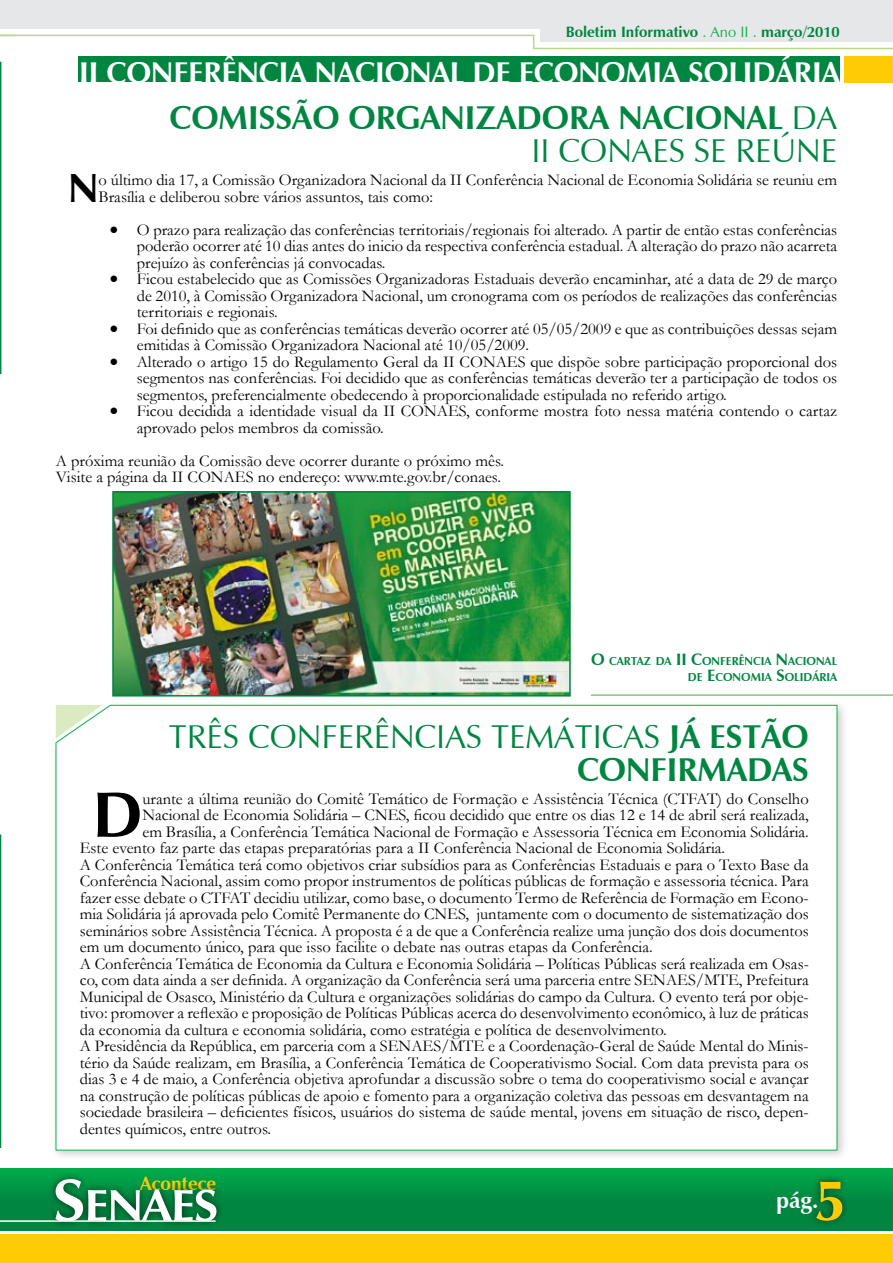
<style>
.page{position:relative;width:893px;height:1263px;background:#fff}
.page>*{position:absolute;margin:0;border:0;box-sizing:border-box;transform-origin:0 0}
.t1{font:700 64.8px "Zapf Humanist 601 BT";color:#000}
.t2{font:700 58.5px "Zapf Humanist 601 BT";color:#ffcb05}
.t3{font:700 40.65px "Zapf Humanist 601 BT";color:#000}
.t4{font:700 33px/33px "Zapf Humanist 601 BT";color:#008641}
.t5{font:33px/33px "Zapf Humanist 601 BT";color:#008641}
.t6{font:700 30px "Zapf Humanist 601 BT";color:#fff}
.t7{font:700 22.5px "Zapf Humanist 601 BT";color:#fff}
.t8{font:700 18.9px "Zapf Humanist 601 BT";color:#ffcb05}
.t9{font:16.5px/16.5px "Garamond";color:#000}
.t10{font:700 15px "Zapf Humanist 601 BT";color:#008641}
.t11{font:700 11.55px/16.5px "Zapf Humanist 601 BT";color:#008641;text-align:right}
.s1{font-weight:400;color:#0db14b}
.s2{font-weight:400}
.s3{font-size:16.5px}
.s4{font-weight:700}
</style>
<div class="page">
<svg style="left:0;top:0;width:1px;height:28px"></svg>
<div style="left:0;top:1234px;width:893px;height:29px;background:#ffcb05"></div>
<div style="left:0;top:1169px;width:893px;height:62px;background:linear-gradient(to bottom,#00a248,#007e3f)"></div>
<div style="left:47px;top:1171px;width:184px;height:64px;background:#000;opacity:.6"></div>
<svg style="left:55px;top:1179px;width:161px;height:41px"></svg>
<hr style="left:0;top:1220px;width:216px;height:2px;background:#fff">
<div style="left:808px;top:1174px;width:85px;height:89px;background:#000;opacity:.6"></div>
<svg style="left:0;top:34px;width:893px;height:16px"></svg>
<div style="left:1px;top:0;width:562px;height:28px;background:#e6e7e8"></div>
<div style="left:540px;top:0;width:353px;height:42px;background:#e6e7e8"></div>
<div style="left:51px;top:700px;width:804px;height:467px;background:#000;opacity:.2"></div>
<svg style="left:55px;top:705px;width:782px;height:445px"></svg>
<svg style="left:0;top:62px;width:1px;height:312px"></svg>
<svg style="left:0;top:834px;width:1px;height:314px"></svg>
<div style="left:78px;top:56px;width:762px;height:26px;background:#008641"></div>
<div style="left:844px;top:56px;width:49px;height:26px;background:#ffcb05"></div>
<svg style="left:56px;top:705px;width:46px;height:33px"></svg>
<img style="left:115px;top:494px;width:453px;height:199px">
<div style="left:112px;top:491px;width:459px;height:205px;border:2px solid #008641"></div>
<hr style="left:591px;top:695px;width:302px;height:1px;background:#41ad49">
<p class="t10" style="left:566px;top:23px;width:275px">BOLETIM INFORMATIVO <span class="s1">. ANO II .</span> MARÇO/2010</p>
<h3 class="t6" style="left:79px;top:54px;width:50px">II CON</h3>
<h3 class="t6" style="left:173px;top:54px;width:50px">FERÊNC</h3>
<h3 class="t6" style="left:279px;top:54px;width:280px">IA NACIONAL DE ECONOM</h3>
<h3 class="t6" style="left:652px;top:54px;width:121px">IA SOLIDÁR</h3>
<h3 class="t6" style="left:812px;top:54px;width:29px">IA</h3>
<h3 class="t4" style="left:531px;top:101px;width:303px;text-indent:-362px">COMISSÃO ORGANIZADORA NACIONAL <span class="s2">DA<br>II CONAES SE REÚNE</span></h3>
<h3 class="t3" style="left:69px;top:162px;width:26px">N</h3>
<p class="t9" style="left:99px;top:171px;width:740px">o último dia 17, a Comissão Organizadora Nacional da II Conferência Nacional de Economia Solidária se reuniu em<br>Brasília e deliberou sobre vários assuntos, tais como:</p>
<p class="t9" style="left:137px;top:221px;width:702px;text-align:justify;text-indent:-27px">• O prazo para realização das conferências territoriais/regionais foi alterado. A partir de então estas conferências poderão ocorrer até 10 dias antes do inicio da respectiva conferência estadual. A alteração do prazo não acarreta prejuízo às conferências já convocadas.</p>
<p class="t9" style="left:137px;top:270px;width:702px;text-align:justify;text-indent:-27px">• Ficou estabelecido que as Comissões Organizadoras Estaduais deverão encaminhar, até a data de 29 de março de 2010, à Comissão Organizadora Nacional, um cronograma com os períodos de realizações das conferências territoriais e regionais.</p>
<p class="t9" style="left:137px;top:320px;width:702px;text-indent:-27px">• Foi definido que as conferências temáticas deverão ocorrer até 05/05/2009 e que as contribuições dessas sejam emitidas à Comissão Organizadora Nacional até 10/05/2009.</p>
<p class="t9" style="left:137px;top:353px;width:702px;text-align:justify;text-indent:-27px">• Alterado o artigo 15 do Regulamento Geral da II CONAES que dispõe sobre participação proporcional dos segmentos nas conferências. Foi decidido que as conferências temáticas deverão ter a participação de todos os segmentos, preferencialmente obedecendo à proporcionalidade estipulada no referido artigo.</p>
<p class="t9" style="left:137px;top:402px;width:702px;text-indent:-27px">• Ficou decidida a identidade visual da II CONAES, conforme mostra foto nessa matéria contendo o cartaz aprovado pelos membros da comissão.</p>
<p class="t9" style="left:56px;top:452px;width:450px">A próxima reunião da Comissão deve ocorrer durante o próximo mês.<br>Visite a página da II CONAES no endereço: www.mte.gov.br/conaes.</p>
<p class="t11" style="left:591px;top:653px;width:248px"><span class="s3">O</span> CARTAZ DA <span class="s3">II C</span>ONFERÊNCIA <span class="s3">N</span>ACIONAL<br>DE <span class="s3">E</span>CONOMIA <span class="s3">S</span>OLIDÁRIA</p>
<h3 class="t5" style="left:577px;top:720px;width:233px;text-indent:-408px">TRÊS CON FERÊNCIAS TEMÁTICAS <span class="s4">JÁ ESTÃO<br>CONFI RMADAS</span></h3>
<h1 class="t1" style="left:93px;top:774px;width:44px">D</h1>
<p class="t9" style="left:142px;top:790px;width:668px">urante a última reunião do Comitê Temático de Formação e Assistência Técnica (CTFAT) do Conselho</p>
<p class="t9" style="left:142px;top:806px;width:668px">Nacional de Economia Solidária – CNES, ficou decidido que entre os dias 12 e 14 de abril será realizada,</p>
<p class="t9" style="left:142px;top:823px;width:668px">em Brasília, a Conferência Temática Nacional de Formação e Assessoria Técnica em Economia Solidária.</p>
<p class="t9" style="left:80px;top:839px;width:647px">Este evento faz parte das etapas preparatórias para a II Conferência Nacional de Economia Solidária.</p>
<p class="t9" style="left:80px;top:856px;width:730px">A Conferência Temática terá como objetivos criar subsídios para as Conferências Estaduais e para o Texto Base da</p>
<p class="t9" style="left:80px;top:872px;width:730px">Conferência Nacional, assim como propor instrumentos de políticas públicas de formação e assessoria técnica. Para</p>
<p class="t9" style="left:80px;top:889px;width:730px">fazer esse debate o CTFAT decidiu utilizar, como base, o documento Termo de Referência de Formação em Econo-</p>
<p class="t9" style="left:80px;top:905px;width:730px">mia Solidária já aprovada pelo Comitê Permanente do CNES, juntamente com o documento de sistematização dos</p>
<p class="t9" style="left:80px;top:922px;width:730px">seminários sobre Assistência Técnica. A proposta é a de que a Conferência realize uma junção dos dois documentos</p>
<p class="t9" style="left:80px;top:938px;width:574px">em um documento único, para que isso facilite o debate nas outras etapas da Conferência.</p>
<p class="t9" style="left:80px;top:955px;width:730px">A Conferência Temática de Economia da Cultura e Economia Solidária – Políticas Públicas será realizada em Osas-</p>
<p class="t9" style="left:80px;top:971px;width:730px">co, com data ainda a ser definida. A organização da Conferência será uma parceria entre SENAES/MTE, Prefeitura</p>
<p class="t9" style="left:80px;top:988px;width:730px">Municipal de Osasco, Ministério da Cultura e organizações solidárias do campo da Cultura. O evento terá por obje-</p>
<p class="t9" style="left:80px;top:1004px;width:730px">tivo: promover a reflexão e proposição de Políticas Públicas acerca do desenvolvimento econômico, à luz de práticas</p>
<p class="t9" style="left:80px;top:1021px;width:588px">da economia da cultura e economia solidária, como estratégia e política de desenvolvimento.</p>
<p class="t9" style="left:80px;top:1037px;width:730px">A Presidência da República, em parceria com a SENAES/MTE e a Coordenação-Geral de Saúde Mental do Minis-</p>
<p class="t9" style="left:80px;top:1054px;width:730px">tério da Saúde realizam, em Brasília, a Conferência Temática de Cooperativismo Social. Com data prevista para os</p>
<p class="t9" style="left:80px;top:1070px;width:730px">dias 3 e 4 de maio, a Conferência objetiva aprofundar a discussão sobre o tema do cooperativismo social e avançar</p>
<p class="t9" style="left:80px;top:1087px;width:730px">na construção de políticas públicas de apoio e fomento para a organização coletiva das pessoas em desvantagem na</p>
<p class="t9" style="left:80px;top:1103px;width:730px">sociedade brasileira – deficientes físicos, usuários do sistema de saúde mental, jovens em situação de risco, depen-</p>
<p class="t9" style="left:80px;top:1120px;width:193px">dentes químicos, entre outros.</p>
<p class="t8" style="left:140px;top:1172px;width:78px">ACONTECE</p>
<h3 class="t7" style="left:776px;top:1187px;width:44px">PÁG.</h3>
<h2 class="t2" style="left:814px;top:1163px;width:34px">5</h2>
</div>
